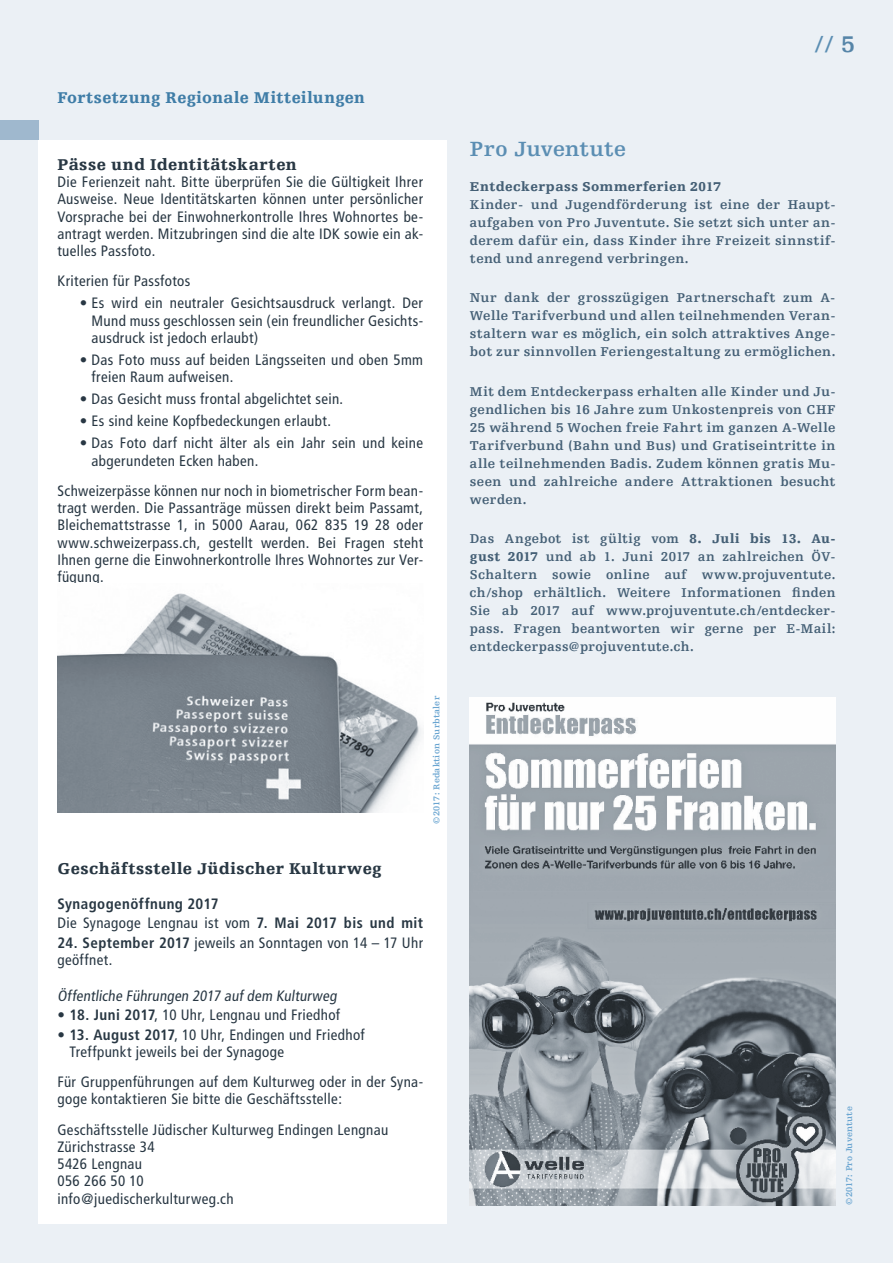
<style>
.page{position:relative;width:893px;height:1263px;background:#ebf0f5}
.page>*{position:absolute;margin:0;border:0;box-sizing:border-box;transform-origin:0 0}
.t1{font:700 24px "Egyptienne FLT";color:#5b8eb3}
.t2{font:700 21.75px "Egyptienne FLT";letter-spacing:.005em;color:#5b8eb3}
.t3{font:900 16.5px "Egyptienne FLT";letter-spacing:.025em;color:#283743}
.t4{font:900 16.5px "Egyptienne FLT";letter-spacing:.025em;color:#3f7da7}
.t5{font:condensed 15px/17.4px "Frutiger";letter-spacing:.025em;color:#283743}
.t6{font:700 condensed 15px/19.5px "Frutiger";letter-spacing:.03em;color:#283743}
.t7{font:condensed 15px "Frutiger LT Std";color:#283743}
.t8{font:700 13.5px/18px "Egyptienne FLT";letter-spacing:.025em;color:#445f75;text-align:justify}
.t9{font:900 13.5px "Egyptienne FLT";letter-spacing:.035em;color:#445f75}
.t10{font:700 9px "Egyptienne FLT";letter-spacing:.02em;color:#6aa5d1}
.s1{font-weight:400}
.s2{font-weight:700}
.s3{color:#5685a8}
.s4{font-weight:900}
</style>
<div class="page">
<div style="left:38px;top:140px;width:408px;height:1083px;background:#fff"></div>
<img style="left:57px;top:593px;width:365px;height:219px">
<img style="left:470px;top:697px;width:366px;height:509px">
<div style="left:0;top:121px;width:38px;height:19px;background:#9fb8ce"></div>
<p class="t4" style="left:57px;top:89px;width:309px">Fortsetzung Regionale Mitteilungen</p>
<p class="t3" style="left:57px;top:155px;width:241px">Pässe und Identitätskarten</p>
<p class="t5" style="left:57px;top:173px;width:367px;text-align:justify">Die Ferienzeit naht. Bitte überprüfen Sie die Gültigkeit Ihrer Ausweise. Neue Identitätskarten können unter persönlicher Vorsprache bei der Einwohnerkontrolle Ihres Wohnortes be&shy;antragt werden. Mitzubringen sind die alte IDK sowie ein ak&shy;tuelles Passfoto.</p>
<p class="t5" style="left:57px;top:273px;width:134px">Kriterien für Passfotos</p>
<p class="t5" style="left:92px;top:295px;width:333px;text-align:justify;text-indent:-12px">• Es wird ein neutraler Gesichtsausdruck verlangt. Der Mund muss geschlossen sein (ein freundlicher Gesichts&shy;ausdruck ist jedoch erlaubt)</p>
<p class="t5" style="left:92px;top:351px;width:333px;text-indent:-12px">• Das Foto muss auf beiden Längsseiten und oben 5mm freien Raum aufweisen.</p>
<p class="t5" style="left:80px;top:391px;width:265px">• Das Gesicht muss frontal abgelichtet sein.</p>
<p class="t5" style="left:80px;top:413px;width:253px">• Es sind keine Kopfbedeckungen erlaubt.</p>
<p class="t5" style="left:92px;top:435px;width:333px;text-indent:-12px">• Das Foto darf nicht älter als ein Jahr sein und keine abgerundeten Ecken haben.</p>
<p class="t5" style="left:57px;top:482px;width:367px;text-align:justify">Schweizerpässe können nur noch in biometrischer Form bean&shy;tragt werden. Die Passanträge müssen direkt beim Passamt, Bleichemattstrasse 1, in 5000 Aarau, 062 835 19 28 oder www.schweizerpass.ch, gestellt werden. Bei Fragen steht Ihnen gerne die Einwohnerkontrolle Ihres Wohnortes zur Ver&shy;fügung.</p>
<p class="t10" style="left:432px;top:824px;width:129px;rotate:-90deg">©2017: Redaktion Surbtaler</p>
<p class="t3" style="left:57px;top:860px;width:325px">Geschäftsstelle Jüdischer Kulturweg</p>
<p class="t6" style="left:57px;top:894px;width:367px">Synagogenöffnung 2017<br><span class="s1">Die Synagoge Lengnau ist vom</span> 7. Mai 2017 bis und mit</p>
<p class="t5" style="left:57px;top:934px;width:367px"><span class="s2">24. September 2017</span> jeweils an Sonntagen von 14 – 17 Uhr geöffnet.</p>
<p class="t7" style="left:57px;top:987px;width:283px">Öffentliche Führungen 2017 auf dem Kulturweg</p>
<p class="t5" style="left:57px;top:1006px;width:284px"><span class="s2">• 18. Juni 2017</span>, 10 Uhr, Lengnau und Friedhof</p>
<p class="t5" style="left:69px;top:1026px;width:297px;text-indent:-12px"><span class="s2">• 13. August 2017</span>, 10 Uhr, Endingen und Friedhof<br>Treffpunkt jeweils bei der Synagoge</p>
<p class="t5" style="left:57px;top:1073px;width:367px">Für Gruppenführungen auf dem Kulturweg oder in der Syna&shy;goge kontaktieren Sie bitte die Geschäftsstelle:</p>
<p class="t5" style="left:57px;top:1121px;width:332px">Geschäftsstelle Jüdischer Kulturweg Endingen Lengnau<br>Zürichstrasse 34<br>5426 Lengnau<br>056 266 50 10<br>info@juedischerkulturweg.ch</p>
<h1 class="t1" style="left:815px;top:31px;width:42px">// <span class="s3">5</span></h1>
<h2 class="t2" style="left:470px;top:137px;width:158px">Pro Juventute</h2>
<p class="t9" style="left:470px;top:179px;width:253px">Entdeckerpass Sommerferien 2017</p>
<p class="t8" style="left:470px;top:196px;width:367px">Kinder- und Jugendförderung ist eine der Haupt&shy;aufgaben von Pro Juventute. Sie setzt sich unter an&shy;derem dafür ein, dass Kinder ihre Freizeit sinnstif&shy;tend und anregend verbringen.</p>
<p class="t8" style="left:470px;top:289px;width:367px">Nur dank der grosszügigen Partnerschaft zum A-Welle Tarifverbund und allen teilnehmenden Veran&shy;staltern war es möglich, ein solch attraktives Ange&shy;bot zur sinnvollen Feriengestaltung zu ermöglichen.</p>
<p class="t8" style="left:470px;top:382px;width:367px">Mit dem Entdeckerpass erhalten alle Kinder und Ju&shy;gendlichen bis 16 Jahre zum Unkostenpreis von CHF 25 während 5 Wochen freie Fahrt im ganzen A-Welle Tarifverbund (Bahn und Bus) und Gratiseintritte in alle teilnehmenden Badis. Zudem können gratis Mu&shy;seen und zahlreiche andere Attraktionen besucht werden.</p>
<p class="t8" style="left:470px;top:530px;width:367px">Das Angebot ist gültig vom <span class="s4">8. Juli bis 13. Au&shy;gust 2017</span> und ab 1. Juni 2017 an zahlreichen ÖV-Schaltern sowie online auf www.projuventute. ch/shop erhältlich. Weitere Informationen finden Sie ab 2017 auf www.projuventute.ch/entdecker&shy;pass. Fragen beantworten wir gerne per E-Mail: entdeckerpass@projuventute.ch.</p>
<p class="t10" style="left:844px;top:1205px;width:100px;rotate:-90deg">©2017: Pro Juventute</p>
</div>
